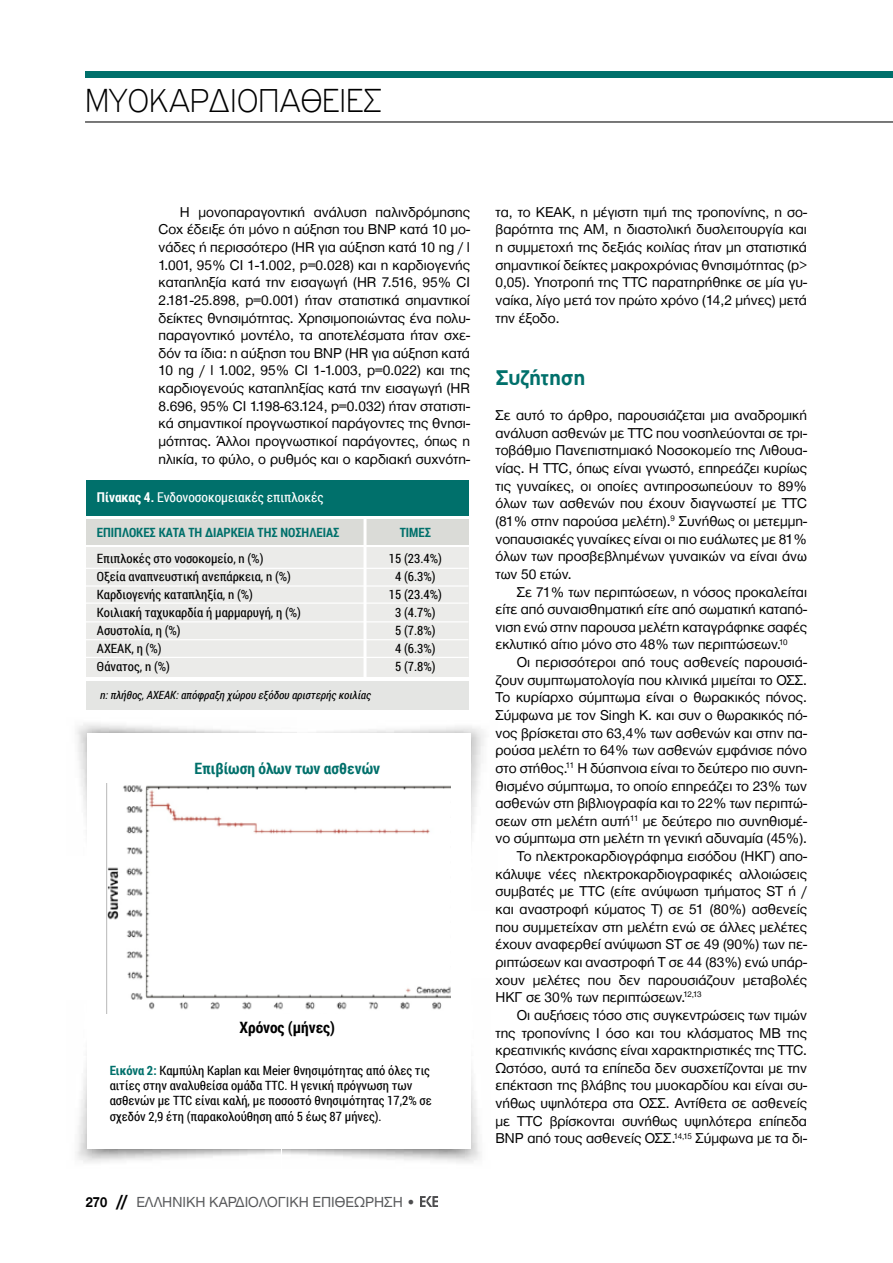
<style>
.page{position:relative;width:893px;height:1263px;background:#fff}
.page>*{position:absolute;margin:0;border:0;box-sizing:border-box;transform-origin:0 0}
.t1{font:100 35.25px "PF Highway Gothic";color:#000}
.t2{font:700 22.5px "PF Highway Gothic";letter-spacing:-.005em;color:#00706b}
.t3{font:700 15.6px "Roboto Condensed";color:#00706b}
.t4{font:700 15.6px "Roboto Condensed";color:#000}
.t5{font:15px "Helvetica Neue Greek";color:#58595b}
.t6{font:14.7px/17.7px "Helvetica Neue Greek";color:#000;text-align:justify}
.t7{font:13.5px "Roboto Condensed";color:#fff}
.t8{font:12.75px/18px "Roboto Condensed";color:#000}
.t9{font:700 12.75px "Roboto Condensed";color:#00706b}
.t10{font:italic 11.25px "Roboto Condensed";color:#000}
.s1{font-weight:700}
.s2{font-weight:700;color:#00706b}
.s3{font-weight:700;color:#000}
.s4{font-family:"Futura TGR";font-weight:700;font-size:16.5px;color:#000}
.s5{color:#4d4d4f}
</style>
<div class="page">
<svg style="left:420px;top:1196px;width:18px;height:11px"></svg>
<div style="left:85px;top:72px;width:808px;height:6px;background:#00706b"></div>
<hr style="left:85px;top:121px;width:808px;height:1px;background:#000">
<div style="left:86px;top:519px;width:383px;height:25px;background:#dadbd7"></div>
<div style="left:86px;top:548px;width:383px;height:129px;background:#ebebe9"></div>
<div style="left:86px;top:681px;width:383px;height:28px;background:#e4e5e3"></div>
<div style="left:86px;top:480px;width:383px;height:35px;background:#00706b"></div>
<hr style="left:364px;top:517px;width:3px;height:160px;background:#fff">
<hr style="left:86px;top:568px;width:382px;height:1px;background:#fff">
<hr style="left:86px;top:639px;width:382px;height:1px;background:#fff">
<hr style="left:86px;top:585px;width:382px;height:2px;background:#fff">
<hr style="left:86px;top:657px;width:382px;height:1px;background:#fff">
<hr style="left:86px;top:602px;width:382px;height:2px;background:#fff">
<hr style="left:86px;top:621px;width:382px;height:1px;background:#fff">
<img style="left:308px;top:726px;width:177px;height:114px">
<div style="left:87px;top:733px;width:384px;height:415px;background:#fff"></div>
<img style="left:107px;top:784px;width:344px;height:229px">
<h1 class="t1" style="left:85px;top:83px;width:62px">Μυοκαρδιοπάθειε</h1>
<h1 class="t1" style="left:363px;top:83px;width:21px">ς</h1>
<p class="t6" style="left:159px;top:203px;width:313px;text-indent:21px">Η μονοπαραγοντική ανάλυση παλινδρόμησης Cox έδειξε ότι μόνο η αύξηση του BNP κατά 10 μο&shy;νάδες ή περισσότερο (HR για αύξηση κατά 10 ng / l 1.001, 95% CI 1-1.002, p=0.028) και η καρδιογενής καταπληξία κατά την εισαγωγή (HR 7.516, 95% CI 2.181-25.898, p=0.001) ήταν στατιστικά σημαντικοί δείκτες θνησιμότητας. Χρησιμοποιώντας ένα πολυ&shy;παραγοντικό μοντέλο, τα αποτελέσματα ήταν σχε&shy;δόν τα ίδια: η αύξηση του BNP (HR για αύξηση κατά 10 ng / l 1.002, 95% CI 1-1.003, p=0.022) και της καρδιογενούς καταπληξίας κατά την εισαγωγή (HR 8.696, 95% CI 1.198-63.124, p=0.032) ήταν στατιστι&shy;κά σημαντικοί προγνωστικοί παράγοντες της θνησι&shy;μότητας. Άλλοι προγνωστικοί παράγοντες, όπως η ηλικία, το φύλο, ο ρυθμός και ο καρδιακή συχνότη-</p>
<p class="t6" style="left:495px;top:203px;width:313px">τα, το ΚΕΑΚ, η μέγιστη τιμή της τροπονίνης, η σο&shy;βαρότητα της ΑΜ, η διαστολική δυσλειτουργία και η συμμετοχή της δεξιάς κοιλίας ήταν μη στατιστικά σημαντικοί δείκτες μακροχρόνιας θνησιμότητας (p&gt; 0,05). Υποτροπή της TTC παρατηρήθηκε σε μία γυ&shy;ναίκα, λίγο μετά τον πρώτο χρόνο (14,2 μήνες) μετά την έξοδο.</p>
<h2 class="t2" style="left:495px;top:365px;width:91px">Συζήτηση</h2>
<p class="t6" style="left:495px;top:406px;width:313px">Σε αυτό το άρθρο, παρουσιάζεται μια αναδρομική ανάλυση ασθενών με TTC που νοσηλεύονται σε τρι&shy;τοβάθμιο Πανεπιστημιακό Νοσοκομείο της Λιθουα&shy;νίας. Η TTC, όπως είναι γνωστό, επηρεάζει κυρίως τις γυναίκες, οι οποίες αντιπροσωπεύουν το 89% όλων των ασθενών που έχουν διαγνωστεί με TTC (81% στην παρούσα μελέτη).<sup>9</sup> Συνήθως οι μετεμμη&shy;νοπαυσιακές γυναίκες είναι οι πιο ευάλωτες με 81% όλων των προσβεβλημένων γυναικών να είναι άνω των 50 ετών.</p>
<p class="t6" style="left:495px;top:583px;width:313px;text-indent:21px">Σε 71% των περιπτώσεων, η νόσος προκαλείται είτε από συναισθηματική είτε από σωματική καταπό&shy;νιση ενώ στην παρουσα μελέτη καταγράφηκε σαφές εκλυτικό αίτιο μόνο στο 48% των περιπτώσεων.<sup>10</sup></p>
<p class="t6" style="left:517px;top:653px;width:292px">Οι περισσότεροι από τους ασθενείς παρουσιά-</p>
<p class="t6" style="left:495px;top:671px;width:313px">ζουν συμπτωματολογία που κλινικά μιμείται το ΟΣΣ.</p>
<p class="t6" style="left:495px;top:689px;width:313px">Το κυρίαρχο σύμπτωμα είναι ο θωρακικός πόνος.</p>
<p class="t6" style="left:495px;top:706px;width:313px">Σύμφωνα με τον Singh Κ. και συν ο θωρακικός πό-</p>
<p class="t6" style="left:495px;top:724px;width:313px">νος βρίσκεται στο 63,4% των ασθενών και στην πα-</p>
<p class="t6" style="left:495px;top:741px;width:313px">ρούσα μελέτη το 64% των ασθενών εμφάνισε πόνο</p>
<p class="t6" style="left:495px;top:759px;width:313px">στο στήθος.<sup>11</sup> Η δύσπνοια είναι το δεύτερο πιο συνη-</p>
<p class="t6" style="left:495px;top:777px;width:313px">θισμένο σύμπτωμα, το οποίο επηρεάζει το 23% των</p>
<p class="t6" style="left:495px;top:794px;width:313px">ασθενών στη βιβλιογραφία και το 22% των περιπτώ-</p>
<p class="t6" style="left:495px;top:812px;width:313px">σεων στη μελέτη αυτή<sup>11</sup> με δεύτερο πιο συνηθισμέ-</p>
<p class="t6" style="left:495px;top:830px;width:313px">νο σύμπτωμα στη μελέτη τη γενική αδυναμία (45%).</p>
<p class="t6" style="left:517px;top:847px;width:292px">Το ηλεκτροκαρδιογράφημα εισόδου (ΗΚΓ) απο-</p>
<p class="t6" style="left:495px;top:865px;width:313px">κάλυψε νέες ηλεκτροκαρδιογραφικές αλλοιώσεις</p>
<p class="t6" style="left:495px;top:883px;width:313px">συμβατές με TTC (είτε ανύψωση τμήματος ST ή /</p>
<p class="t6" style="left:495px;top:900px;width:313px">και αναστροφή κύματος Τ) σε 51 (80%) ασθενείς</p>
<p class="t6" style="left:495px;top:918px;width:313px">που συμμετείχαν στη μελέτη ενώ σε άλλες μελέτες</p>
<p class="t6" style="left:495px;top:936px;width:313px">έχουν αναφερθεί ανύψωση ST σε 49 (90%) των πε-</p>
<p class="t6" style="left:495px;top:953px;width:313px">ριπτώσεων και αναστροφή T σε 44 (83%) ενώ υπάρ-</p>
<p class="t6" style="left:495px;top:971px;width:313px">χουν μελέτες που δεν παρουσιάζουν μεταβολές</p>
<p class="t6" style="left:495px;top:988px;width:208px">ΗΚΓ σε 30% των περιπτώσεων.<sup>12,13</sup></p>
<p class="t6" style="left:517px;top:1006px;width:292px">Οι αυξήσεις τόσο στις συγκεντρώσεις των τιμών</p>
<p class="t6" style="left:495px;top:1024px;width:313px">της τροπονίνης Ι όσο και του κλάσματος MB της</p>
<p class="t6" style="left:495px;top:1041px;width:313px">κρεατινικής κινάσης είναι χαρακτηριστικές της TTC.</p>
<p class="t6" style="left:495px;top:1059px;width:313px">Ωστόσο, αυτά τα επίπεδα δεν συσχετίζονται με την</p>
<p class="t6" style="left:495px;top:1077px;width:313px">επέκταση της βλάβης του μυοκαρδίου και είναι συ-</p>
<p class="t6" style="left:495px;top:1094px;width:313px">νήθως υψηλότερα στα ΟΣΣ. Αντίθετα σε ασθενείς</p>
<p class="t6" style="left:495px;top:1112px;width:313px">με TTC βρίσκονται συνήθως υψηλότερα επίπεδα</p>
<p class="t6" style="left:495px;top:1130px;width:313px">BNP από τους ασθενείς ΟΣΣ.<sup>14,15</sup> Σύμφωνα με τα δι-</p>
<p class="t7" style="left:97px;top:488px;width:228px"><span class="s1">Πίνακας 4.</span> Ενδονοσοκομειακές επιπλοκές</p>
<p class="t9" style="left:97px;top:523px;width:243px">Επ ιπλοκές κατά τη διάρκεια της νοσηλείας</p>
<p class="t9" style="left:400px;top:523px;width:32px">Τιμές</p>
<p class="t8" style="left:97px;top:549px;width:206px">Επιπλοκές στο νοσοκομείο, n (%)<br>Οξεία αναπνευστική ανεπάρκεια, n (%)<br>Καρδιογενής καταπληξία, n (%)<br>Κοιλιακή ταχυκαρδία ή μαρμαρυγή, η (%)<br>Ασυστολία, η (%)<br>ΑΧΕΑΚ, η (%)<br>Θάνατος, n (%)</p>
<p class="t10" style="left:100px;top:687px;width:272px">n: πλήθος, ΑΧΕΑΚ: απόφραξη χώρου εξόδου αριστερής κοιλίας</p>
<p class="t8" style="left:389px;top:549px;width:54px;text-align:center">15 (23.4%)<br>4 (6.3%)<br>15 (23.4%)<br>3 (4.7%)<br>5 (7.8%)<br>4 (6.3%)<br>5 (7.8%)</p>
<p class="t3" style="left:194px;top:757px;width:187px">Επιβίωση όλων των ασθενών</p>
<p class="t4" style="left:240px;top:1017px;width:97px">Χρόνος (μήνες)</p>
<p class="t8" style="left:110px;top:1062px;width:324px;line-height:15.3px"><span class="s2">Εικόνα 2:</span> Καμπύλη Kaplan και Meier θνησιμότητας από όλες τις αιτίες στην αναλυθείσα ομάδα TTC. Η γενική πρόγνωση των ασθενών με TTC είναι καλή, με ποσοστό θνησιμότητας 17,2% σε σχεδόν 2,9 έτη (παρακολούθηση από 5 έως 87 μήνες).</p>
<p class="t5" style="left:86px;top:1194px;width:331px"><span class="s3">270</span> <span class="s4">//</span> EΛΛΗΝΙΚΗ ΚΑΡΔΙΟΛΟΓΙΚΗ ΕΠΙΘΕΩΡΗΣΗ <span class="s5">•</span></p>
</div>
